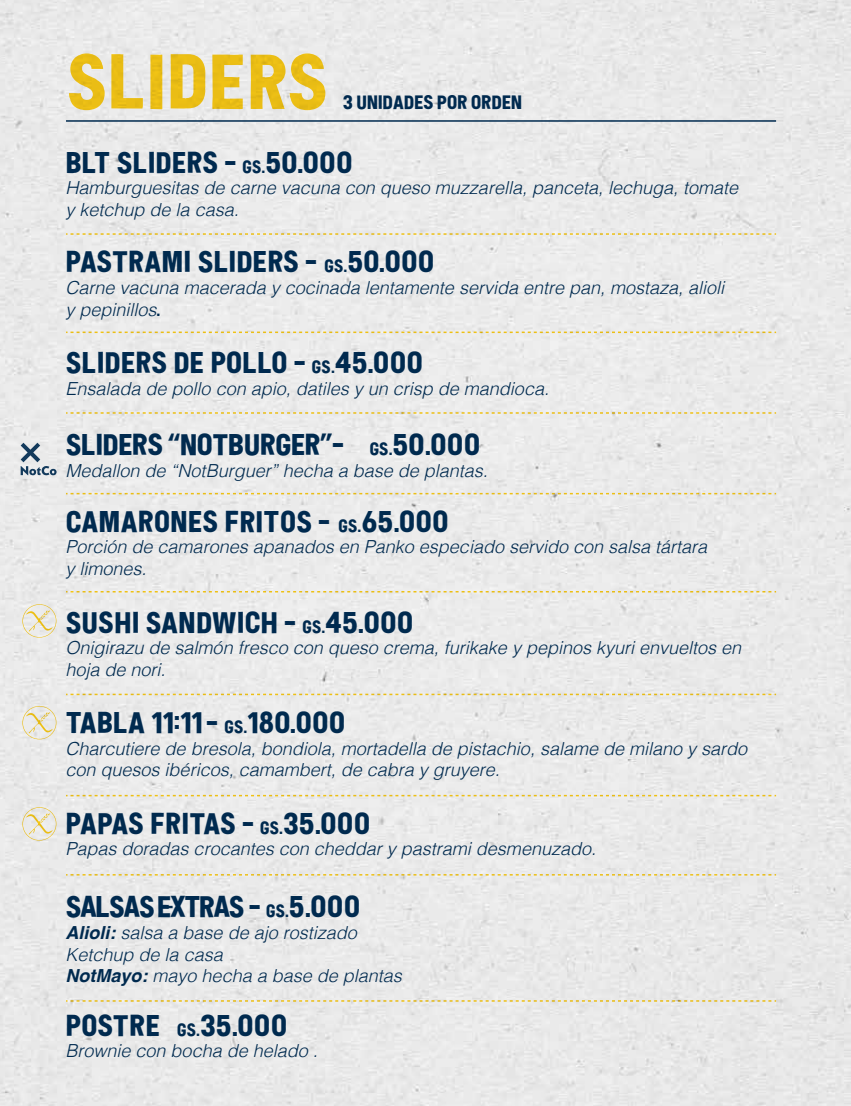
<style>
.page{position:relative;width:851px;height:1106px;background:#fff}
.page>*{position:absolute;margin:0;border:0;box-sizing:border-box;transform-origin:0 0}
.t1{font:600 77.4px "Corona Headline";letter-spacing:-.015em;color:#ffcf17}
.t2{font:600 30px "Corona Headline";letter-spacing:-.01em;color:#002a4f}
.t3{font:600 30px "Corona Headline";letter-spacing:-.035em;color:#002a4f}
.t4{font:600 30px "Corona Headline";letter-spacing:-.07em;color:#002a4f}
.t5{font:600 19.35px "Corona Headline";letter-spacing:-.025em;color:#002a4f}
.t6{font:italic 300 18px/21.6px "Helvetica";color:#002a4f}
.t7{font:600 18px "Corona Headline";color:#002a4f}
.s1{font-size:18px}
.s2{font-family:"Corona Headline";font-weight:600;font-style:normal}
.s3{font-weight:700}
</style>
<div class="page">
<div style="left:0;top:0;width:850px;height:1106px;background:#eaeaea"></div>
<hr style="left:66px;top:120px;width:710px;height:2px;background:#002a4f">
<svg style="left:66px;top:233px;width:710px;height:2px"></svg>
<svg style="left:66px;top:331px;width:710px;height:2px"></svg>
<svg style="left:66px;top:412px;width:710px;height:2px"></svg>
<svg style="left:66px;top:493px;width:710px;height:1px"></svg>
<svg style="left:66px;top:591px;width:710px;height:1px"></svg>
<svg style="left:66px;top:693px;width:710px;height:2px"></svg>
<svg style="left:66px;top:795px;width:710px;height:1px"></svg>
<svg style="left:66px;top:874px;width:710px;height:1px"></svg>
<svg style="left:66px;top:1000px;width:710px;height:1px"></svg>
<svg style="left:22px;top:604px;width:34px;height:33px"></svg>
<svg style="left:22px;top:706px;width:34px;height:33px"></svg>
<svg style="left:22px;top:807px;width:34px;height:33px"></svg>
<svg style="left:21px;top:443px;width:36px;height:32px"></svg>
<h1 class="t1" style="left:66px;top:34px;width:264px">SLIDERS</h1>
<p class="t5" style="left:343px;top:91px;width:181px">3 UNIDADES POR ORDEN</p>
<h2 class="t2" style="left:65px;top:144px;width:289px">BLT SLIDERS - <span class="s1">GS.</span>50.000</h2>
<p class="t6" style="left:65px;top:176px;width:674px">Hamburguesitas de carne vacuna con queso muzzarella, panceta, lechuga, tomate y ketchup de la casa.</p>
<h2 class="t2" style="left:65px;top:244px;width:370px">PASTRAMI SLIDERS - <span class="s1">GS.</span>50.000</h2>
<p class="t6" style="left:65px;top:276px;width:660px">Carne vacuna macerada y cocinada lentamente servida entre pan, mostaza, alioli y pepinillos<span class="s2">.</span></p>
<h2 class="t2" style="left:65px;top:344px;width:359px">SLIDERS DE POLLO - <span class="s1">GS.</span>45.000</h2>
<p class="t6" style="left:65px;top:377px;width:485px">Ensalada de pollo con apio, datiles y un crisp de mandioca.</p>
<h2 class="t3" style="left:65px;top:426px;width:416px">SLIDERS “NOTBURGER”- <span class="s1">GS.</span>50.000</h2>
<p class="t6" style="left:65px;top:459px;width:424px">Medallon de “NotBurguer” hecha a base de plantas.</p>
<h2 class="t2" style="left:65px;top:503px;width:385px">CAMARONES FRITOS - <span class="s1">GS.</span>65.000</h2>
<p class="t6" style="left:65px;top:535px;width:643px">Porción de camarones apanados en Panko especiado servido con salsa tártara y limones.</p>
<h2 class="t2" style="left:65px;top:603px;width:349px">SUSHI SANDWICH - <span class="s1">GS.</span>45.000</h2>
<p class="t6" style="left:65px;top:636px;width:677px">Onigirazu de salmón fresco con queso crema, furikake y pepinos kyuri envueltos en hoja de nori.</p>
<h2 class="t2" style="left:65px;top:704px;width:281px">TABLA 11:11- <span class="s1">GS.</span>180.000</h2>
<p class="t6" style="left:65px;top:736px;width:683px">Charcutiere de bresola, bondiola, mortadella de pistachio, salame de milano y sardo con quesos ibéricos, camambert, de cabra y gruyere.</p>
<h2 class="t2" style="left:65px;top:805px;width:306px">PAPAS FRITAS - <span class="s1">GS.</span>35.000</h2>
<p class="t6" style="left:65px;top:837px;width:532px">Papas doradas crocantes con cheddar y pastrami desmenuzado.</p>
<h2 class="t4" style="left:65px;top:888px;width:296px">SALSAS EXTRAS - <span class="s1">GS.</span>5.000</h2>
<p class="t6" style="left:65px;top:920px;width:338px"><span class="s3">Alioli:</span> salsa a base de ajo rostizado<br>Ketchup de la casa<br><span class="s3">NotMayo:</span> mayo hecha a base de plantas</p>
<h2 class="t2" style="left:65px;top:1007px;width:96px">POSTRE</h2>
<p class="t7" style="left:166px;top:895px;width:9px">-</p>
<h2 class="t2" style="left:177px;top:1007px;width:112px"><span class="s1">GS.</span>35.000</h2>
<p class="t6" style="left:65px;top:1039px;width:254px">Brownie con bocha de helado .</p>
</div>
